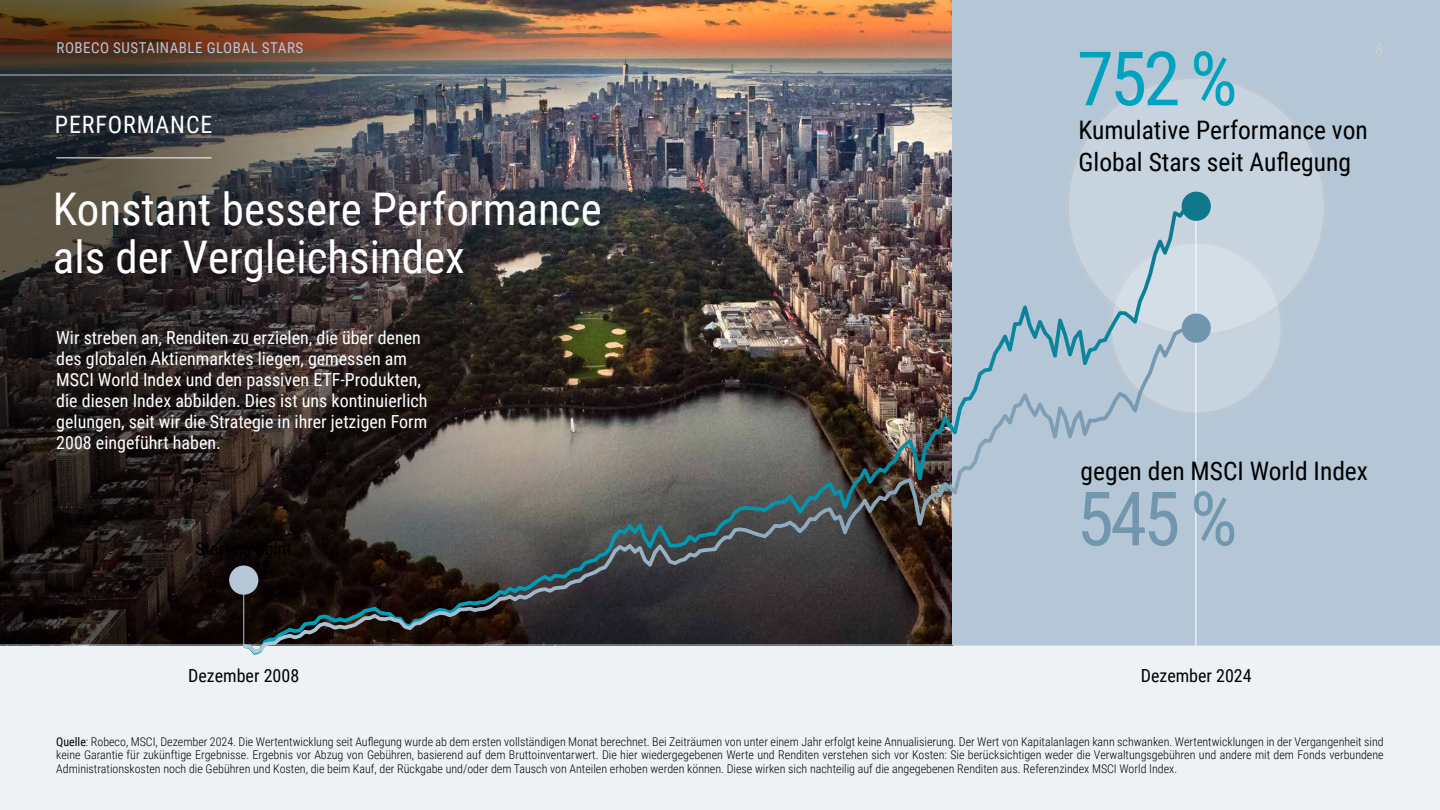
<style>
.page{position:relative;width:1440px;height:810px;background:#eef2f4}
.page>*{position:absolute;margin:0;border:0;box-sizing:border-box;transform-origin:0 0}
.t1{font:75px "Roboto Condensed";color:#00a2bd}
.t2{font:75px "Roboto Condensed";color:#7396af}
.t3{font:45px/48px "Roboto Condensed";color:#fff}
.t4{font:25.5px/31.5px "Roboto Condensed";color:#000}
.t5{font:24px "Roboto Condensed";letter-spacing:.035em;color:#fff}
.t6{font:18px/21px "Roboto Condensed";color:#fff}
.t7{font:18px "Roboto Condensed";color:#000}
.t8{font:16.5px "Roboto Condensed";color:#cfcfcf}
.t9{font:15px "Roboto Condensed";letter-spacing:.035em;color:#b5c6d6}
.t10{font:300 12px/13.5px "Roboto Condensed";color:#000;text-align:justify}
.s1{font-weight:400}
</style>
<div class="page">
<img style="left:687px;top:0;width:265px;height:198px">
<img style="left:0;top:0;width:687px;height:645px">
<hr style="left:56px;top:158px;width:156px;height:1px;background:#fff">
<div style="left:952px;top:0;width:488px;height:645px;background:#b5c6d6"></div>
<hr style="left:0;top:75px;width:952px;height:1px;background:#b5c6d6">
<hr style="left:0;top:645px;width:1440px;height:1px;background:#b5c6d6">
<div style="left:229px;top:566px;width:29px;height:29px;background:#b5c6d6;border-radius:50%"></div>
<div style="left:1110px;top:242px;width:172px;height:172px;background:#c7d4e0;border-radius:50%"></div>
<div style="left:1067px;top:77px;width:259px;height:259px;background:linear-gradient(to right,#c7d4e0,#c8d5e0);border-radius:50%"></div>
<div style="left:1182px;top:192px;width:29px;height:29px;background:#0f788c;border-radius:50%"></div>
<img style="left:240px;top:198px;width:960px;height:448px">
<svg style="left:241px;top:318px;width:959px;height:337px"></svg>
<div style="left:1182px;top:314px;width:29px;height:29px;background:#7396af;border-radius:50%"></div>
<p class="t9" style="left:57px;top:37px;width:248px">ROBECO SUSTAINABLE GLOBAL STARS</p>
<h3 class="t5" style="left:55px;top:108px;width:159px">PERFORMANCE</h3>
<h2 class="t3" style="left:53px;top:183px;width:550px">Konstant bessere Performance als der Vergleichsindex</h2>
<p class="t6" style="left:56px;top:327px;width:373px">Wir streben an, Renditen zu erzielen, die über denen des globalen Aktienmarktes liegen, gemessen am MSCI World Index und den passiven ETF-Produkten, die diesen Index abbilden. Dies ist uns kontinuierlich gelungen, seit wir die Strategie in ihrer jetzigen Form 2008 eingeführt haben.</p>
<h1 class="t1" style="left:1077px;top:26px;width:162px">752 %</h1>
<h3 class="t4" style="left:1078px;top:113px;width:291px">Kumulative Performance von<br>Global Stars seit Auflegung</h3>
<h3 class="t8" style="left:1376px;top:37px;width:10px">8</h3>
<h3 class="t4" style="left:1081px;top:454px;width:289px">gegen den MSCI World Index</h3>
<h1 class="t2" style="left:1077px;top:466px;width:162px">545 %</h1>
<h3 class="t7" style="left:188px;top:663px;width:113px">Dezember 2008</h3>
<h3 class="t7" style="left:1141px;top:663px;width:113px">Dezember 2024</h3>
<p class="t10" style="left:56px;top:734px;width:1329px"><span class="s1">Quelle</span>: Robeco, MSCI, Dezember 2024. Die Wertentwicklung seit Auflegung wurde ab dem ersten vollständigen Monat berechnet. Bei Zeiträumen von unter einem Jahr erfolgt keine Annualisierung. Der Wert von Kapitalanlagen kann schwanken. Wertentwicklungen in der Vergangenheit sind keine Garantie für zukünftige Ergebnisse. Ergebnis vor Abzug von Gebühren, basierend auf dem Bruttoinventarwert. Die hier wiedergegebenen Werte und Renditen verstehen sich vor Kosten: Sie berücksichtigen weder die Verwaltungsgebühren und andere mit dem Fonds verbundene Administrationskosten noch die Gebühren und Kosten, die beim Kauf, der Rückgabe und/oder dem Tausch von Anteilen erhoben werden können. Diese wirken sich nachteilig auf die angegebenen Renditen aus. Referenzindex MSCI World Index.</p>
</div>
